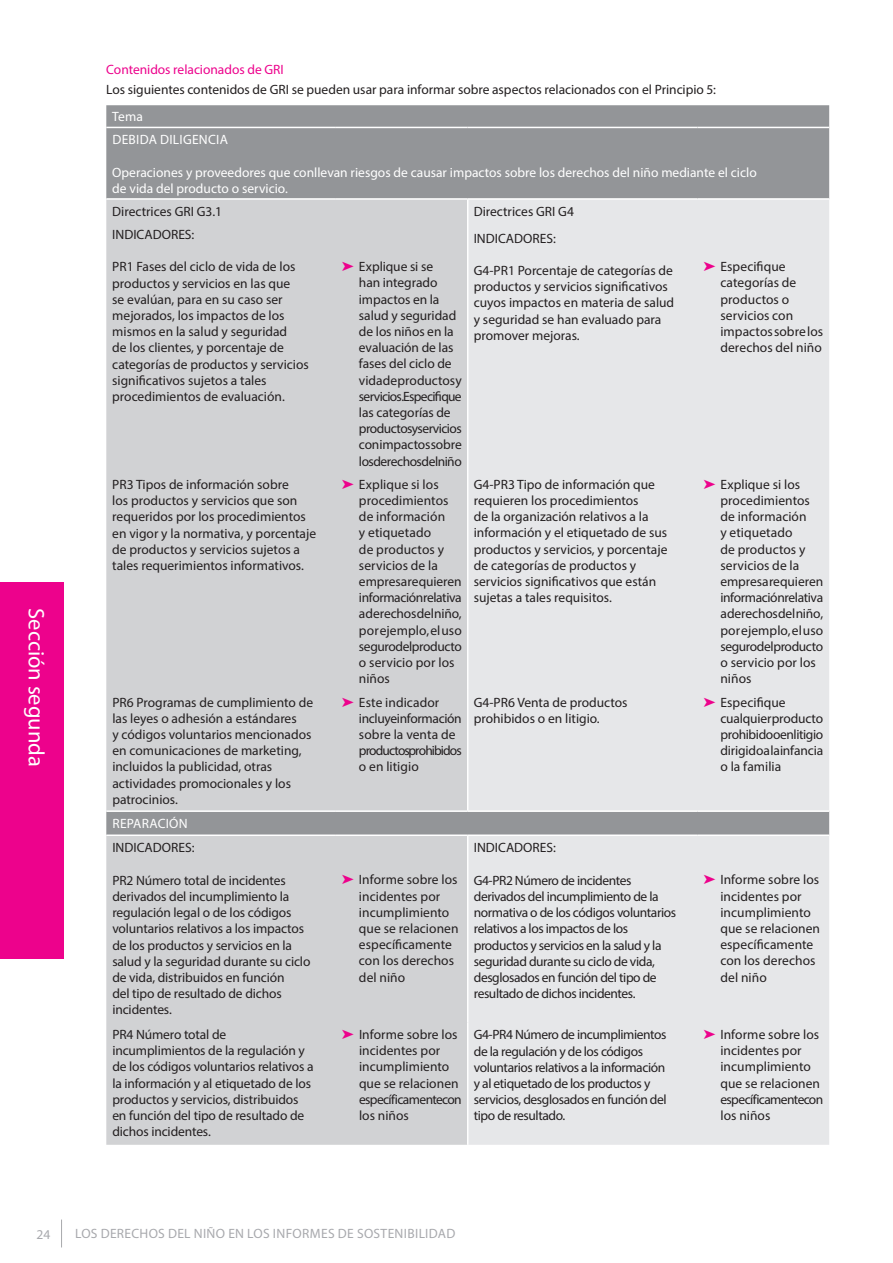
<style>
.page{position:relative;width:893px;height:1263px;background:#fff}
.page>*{position:absolute;margin:0;border:0;box-sizing:border-box;transform-origin:0 0}
.t1{font:22.5px "Myriad Pro";color:#fff}
.t2{font:13.5px/16.2px "Myriad Pro";color:#231f20}
.t3{font:13.5px/16.2px "Myriad Pro";letter-spacing:-.03em;color:#231f20}
.t4{font:13.5px/23px "Myriad Pro";color:#fff}
.t5{font:13.5px/16.2px "Myriad Pro";letter-spacing:-.025em;color:#231f20}
.t6{font:13.5px "Myriad Pro";letter-spacing:.025em;color:#a8a9ad}
.t7{font:13.5px "Myriad Pro";color:#ed028c}
.s1{color:#ed028c}
</style>
<div class="page">
<div style="left:0;top:583px;width:64px;height:376px;background:#ed028c"></div>
<svg style="left:61px;top:1219px;width:1px;height:28px"></svg>
<div style="left:106px;top:105px;width:723px;height:93px;background:#939598"></div>
<div style="left:106px;top:200px;width:362px;height:945px;background:#d1d2d4"></div>
<div style="left:468px;top:200px;width:361px;height:945px;background:#e6e7e9"></div>
<svg style="left:467px;top:200px;width:1px;height:22px"></svg>
<hr style="left:106px;top:127px;width:230px;height:1px;background:#fff">
<hr style="left:336px;top:127px;width:132px;height:1px;background:#fff">
<hr style="left:468px;top:127px;width:229px;height:1px;background:#fff">
<hr style="left:697px;top:127px;width:132px;height:1px;background:#fff">
<hr style="left:106px;top:810px;width:230px;height:2px;background:#fff">
<hr style="left:336px;top:810px;width:132px;height:2px;background:#fff">
<hr style="left:468px;top:810px;width:229px;height:2px;background:#fff">
<hr style="left:697px;top:810px;width:132px;height:2px;background:#fff">
<hr style="left:106px;top:834px;width:230px;height:2px;background:#fff">
<hr style="left:336px;top:834px;width:132px;height:2px;background:#fff">
<hr style="left:468px;top:834px;width:229px;height:2px;background:#fff">
<hr style="left:697px;top:834px;width:132px;height:2px;background:#fff">
<hr style="left:467px;top:222px;width:1px;height:250px;background:#fff">
<hr style="left:467px;top:472px;width:1px;height:218px;background:#fff">
<hr style="left:467px;top:690px;width:1px;height:120px;background:#fff">
<hr style="left:467px;top:836px;width:1px;height:186px;background:#fff">
<hr style="left:467px;top:1022px;width:1px;height:123px;background:#fff">
<h1 class="t1" style="left:50px;top:608px;width:160px;rotate:90deg">Sección segunda</h1>
<p class="t7" style="left:106px;top:62px;width:179px">Contenidos relacionados de GRI</p>
<p class="t2" style="left:106px;top:81px;width:611px">Los siguientes contenidos de GRI se pueden usar para informar sobre aspectos relacionados con el Principio 5:</p>
<p class="t4" style="left:112px;top:105px;width:32px">Tema<br>Debida</p>
<p class="t4" style="left:160px;top:128px;width:8px">diligencia</p>
<p class="t4" style="left:112px;top:164px;width:646px;line-height:16.2px">Operaciones y proveedores que conllevan riesgos de causar impactos sobre los derechos del niño mediante el ciclo de vida del producto o servicio.</p>
<p class="t2" style="left:112px;top:203px;width:111px">Directrices GRI G3.1</p>
<p class="t2" style="left:474px;top:203px;width:102px">Directrices GRI G4</p>
<p class="t2" style="left:112px;top:226px;width:84px">INDICADORES:</p>
<p class="t2" style="left:112px;top:259px;width:198px">PR1 Fases del ciclo de vida de los productos y servicios en las que<br>se evalúan, para en su caso ser mejorados, los impactos de los mismos en la salud y seguridad<br>de los clientes, y porcentaje de categorías de productos y servicios significativos sujetos a tales procedimientos de evaluación.</p>
<p class="t2" style="left:359px;top:258px;width:104px;text-indent:-17px"><span class="s1">➤</span> Explique si se<br>han integrado impactos en la salud y seguridad de los niños en la evaluación de las fases del ciclo de vida de productos y servicios. Especifique las categorías de productos y servicios con impactos sobre los derechos del niño</p>
<p class="t2" style="left:474px;top:230px;width:84px">INDICADORES:</p>
<p class="t2" style="left:474px;top:262px;width:202px">G4-PR1 Porcentaje de categorías de productos y servicios significativos cuyos impactos en materia de salud y seguridad se han evaluado para promover mejoras.</p>
<p class="t2" style="left:720px;top:258px;width:104px;text-indent:-17px"><span class="s1">➤</span> Especifique categorías de productos o servicios con impactos sobre los derechos del niño</p>
<p class="t2" style="left:112px;top:476px;width:205px">PR3 Tipos de información sobre<br>los productos y servicios que son requeridos por los procedimientos en vigor y la normativa, y porcentaje de productos y servicios sujetos a tales requerimientos informativos.</p>
<p class="t2" style="left:359px;top:476px;width:104px;text-indent:-17px"><span class="s1">➤</span> Explique si los procedimientos de información<br>y etiquetado<br>de productos y servicios de la empresa requieren información relativa a derechos del niño, por ejemplo, el uso seguro del producto o servicio por los niños</p>
<p class="t2" style="left:474px;top:476px;width:195px">G4-PR3 Tipo de información que requieren los procedimientos<br>de la organización relativos a la información y el etiquetado de sus productos y servicios, y porcentaje de categorías de productos y servicios significativos que están sujetas a tales requisitos.</p>
<p class="t2" style="left:720px;top:476px;width:104px;text-indent:-17px"><span class="s1">➤</span> Explique si los procedimientos de información<br>y etiquetado<br>de productos y servicios de la empresa requieren información relativa a derechos del niño, por ejemplo, el uso seguro del producto o servicio por los niños</p>
<p class="t2" style="left:112px;top:694px;width:202px">PR6 Programas de cumplimiento de las leyes o adhesión a estándares<br>y códigos voluntarios mencionados en comunicaciones de marketing, incluidos la publicidad, otras actividades promocionales y los patrocinios.</p>
<p class="t5" style="left:359px;top:694px;width:104px;text-indent:-17px"><span class="s1">➤</span> Este indicador incluye información sobre la venta de productos prohibidos o en litigio</p>
<p class="t2" style="left:474px;top:694px;width:155px">G4-PR6 Venta de productos prohibidos o en litigio.</p>
<p class="t2" style="left:720px;top:694px;width:104px;text-indent:-17px"><span class="s1">➤</span> Especifique cualquier producto prohibido o en litigio dirigido a la infancia o la familia</p>
<p class="t4" style="left:112px;top:812px;width:16px">Reparación</p>
<p class="t2" style="left:112px;top:839px;width:84px">INDICADORES:</p>
<p class="t2" style="left:112px;top:872px;width:200px">PR2 Número total de incidentes derivados del incumplimiento la regulación legal o de los códigos voluntarios relativos a los impactos de los productos y servicios en la salud y la seguridad durante su ciclo de vida, distribuidos en función<br>del tipo de resultado de dichos incidentes.</p>
<p class="t2" style="left:359px;top:871px;width:101px;text-indent:-17px"><span class="s1">➤</span> Informe sobre los incidentes por incumplimiento que se relacionen específicamente con los derechos del niño</p>
<p class="t2" style="left:474px;top:839px;width:84px">INDICADORES:</p>
<p class="t3" style="left:474px;top:872px;width:204px">G4-PR2 Número de incidentes derivados del incumplimiento de la normativa o de los códigos voluntarios relativos a los impactos de los productos y servicios en la salud y la seguridad durante su ciclo de vida, desglosados en función del tipo de resultado de dichos incidentes.</p>
<p class="t2" style="left:720px;top:871px;width:101px;text-indent:-17px"><span class="s1">➤</span> Informe sobre los incidentes por incumplimiento que se relacionen específicamente con los derechos del niño</p>
<p class="t2" style="left:112px;top:1026px;width:203px">PR4 Número total de incumplimientos de la regulación y de los códigos voluntarios relativos a la información y al etiquetado de los productos y servicios, distribuidos en función del tipo de resultado de dichos incidentes.</p>
<p class="t2" style="left:359px;top:1026px;width:104px;text-indent:-17px"><span class="s1">➤</span> Informe sobre los incidentes por incumplimiento que se relacionen específicamente con los niños</p>
<p class="t3" style="left:474px;top:1026px;width:194px">G4-PR4 Número de incumplimientos de la regulación y de los códigos voluntarios relativos a la información y al etiquetado de los productos y servicios, desglosados en función del tipo de resultado.</p>
<p class="t2" style="left:720px;top:1026px;width:104px;text-indent:-17px"><span class="s1">➤</span> Informe sobre los incidentes por incumplimiento que se relacionen específicamente con los niños</p>
<p class="t6" style="left:37px;top:1226px;width:15px">24</p>
<p class="t6" style="left:75px;top:1225px;width:382px">LOS DERECHOS DEL NIÑO EN LOS INFORMES DE SOSTENIBILIDAD</p>
</div>
